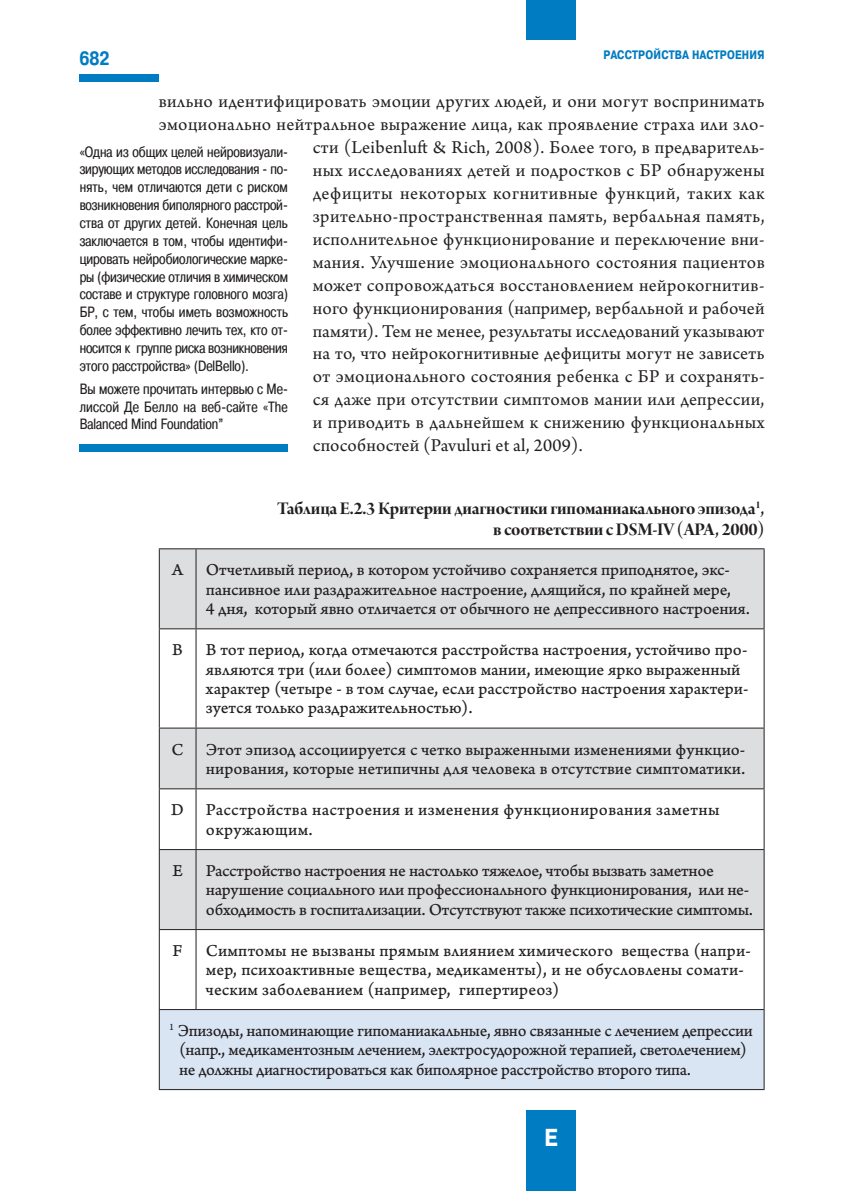
<style>
.page{position:relative;width:844px;height:1191px;background:#fff}
.page>*{position:absolute;margin:0;border:0;box-sizing:border-box;transform-origin:0 0}
.t1{font:700 24.5px "Pragmatica Cond C";color:#fff}
.t2{font:700 19.25px "Pragmatica Cond C";color:#007cc2}
.Main{font:19.07px "Arno Pro";letter-spacing:.015em;color:#231f20}
.Tab_Head{font:19.07px/21px "Arno Pro Bold Display";letter-spacing:-.01em;color:#231f20;text-align:right}
.Main-2{font:19.07px "Arno Pro";letter-spacing:.035em;color:#231f20}
.Tab-1{font:17.5px/19.2px "Arno Pro Caption";letter-spacing:-.01em;color:#231f20}
.Tab-1-2{font:17.5px/19.2px "Arno Pro Caption";letter-spacing:.01em;color:#231f20}
.Tab-1-3{font:17.5px/19.2px "Arno Pro Caption";letter-spacing:.02em;color:#231f20}
.Citata{font:14.88px/17.8px "Pragmatica Cond C";color:#231f20;text-align:justify}
.t3{font:700 12.25px "Pragmatica Cond C";letter-spacing:.02em;color:#007cc2}
</style>
<div class="page">
<div style="left:79px;top:74px;width:80px;height:8px;background:#007cc2"></div>
<div style="left:526px;top:0;width:49px;height:40px;background:#007cc2"></div>
<div style="left:526px;top:1110px;width:49px;height:81px;background:#007cc2"></div>
<div style="left:160px;top:549px;width:603px;height:79px;background:#dddee0"></div>
<svg style="left:160px;top:629px;width:603px;height:380px"></svg>
<div style="left:159px;top:1009px;width:605px;height:80px;background:#dae5f4"></div>
<hr style="left:159px;top:548px;width:37px;height:1px;background:#231f20">
<hr style="left:159px;top:549px;width:1px;height:79px;background:#231f20">
<hr style="left:196px;top:548px;width:568px;height:1px;background:#231f20">
<hr style="left:195px;top:549px;width:1px;height:79px;background:#231f20">
<hr style="left:763px;top:549px;width:1px;height:79px;background:#231f20">
<hr style="left:159px;top:628px;width:37px;height:1px;background:#231f20">
<hr style="left:159px;top:629px;width:1px;height:98px;background:#231f20">
<hr style="left:196px;top:628px;width:568px;height:1px;background:#231f20">
<hr style="left:195px;top:629px;width:1px;height:98px;background:#231f20">
<hr style="left:763px;top:629px;width:1px;height:98px;background:#231f20">
<hr style="left:159px;top:727px;width:37px;height:1px;background:#231f20">
<hr style="left:159px;top:728px;width:1px;height:60px;background:#231f20">
<hr style="left:196px;top:727px;width:568px;height:1px;background:#231f20">
<hr style="left:195px;top:728px;width:1px;height:60px;background:#231f20">
<hr style="left:763px;top:728px;width:1px;height:60px;background:#231f20">
<hr style="left:159px;top:788px;width:37px;height:1px;background:#231f20">
<hr style="left:159px;top:789px;width:1px;height:60px;background:#231f20">
<hr style="left:196px;top:788px;width:568px;height:1px;background:#231f20">
<hr style="left:195px;top:789px;width:1px;height:60px;background:#231f20">
<hr style="left:763px;top:789px;width:1px;height:60px;background:#231f20">
<hr style="left:159px;top:849px;width:37px;height:1px;background:#231f20">
<hr style="left:159px;top:850px;width:1px;height:79px;background:#231f20">
<hr style="left:196px;top:849px;width:568px;height:1px;background:#231f20">
<hr style="left:195px;top:850px;width:1px;height:79px;background:#231f20">
<hr style="left:763px;top:850px;width:1px;height:79px;background:#231f20">
<hr style="left:159px;top:929px;width:37px;height:1px;background:#231f20">
<hr style="left:159px;top:930px;width:1px;height:79px;background:#231f20">
<hr style="left:196px;top:929px;width:568px;height:1px;background:#231f20">
<hr style="left:195px;top:930px;width:1px;height:79px;background:#231f20">
<hr style="left:763px;top:930px;width:1px;height:79px;background:#231f20">
<hr style="left:159px;top:1009px;width:37px;height:1px;background:#231f20">
<hr style="left:159px;top:1010px;width:1px;height:79px;background:#231f20">
<hr style="left:196px;top:1009px;width:568px;height:1px;background:#231f20">
<hr style="left:763px;top:1010px;width:1px;height:79px;background:#231f20">
<hr style="left:159px;top:1089px;width:37px;height:1px;background:#231f20">
<hr style="left:196px;top:1089px;width:568px;height:1px;background:#231f20">
<div style="left:79px;top:444px;width:209px;height:8px;background:#007cc2"></div>
<p class="t2" style="left:79px;top:47px;width:32px">682</p>
<p class="t3" style="left:603px;top:48px;width:162px">РАССТРОЙСТВА НАСТРОЕНИЯ</p>
<p class="Main" style="left:159px;top:91px;width:607px">вильно идентифицировать эмоции других людей, и они могут воспринимать</p>
<p class="Main" style="left:159px;top:113px;width:607px">эмоционально нейтральное выражение лица, как проявление страха или зло-</p>
<p class="Main" style="left:313px;top:136px;width:453px">сти (Leibenluft &amp; Rich, 2008). Более того, в предваритель-</p>
<p class="Main" style="left:313px;top:159px;width:453px">ных исследованиях детей и подростков с БР обнаружены</p>
<p class="Main-2" style="left:313px;top:182px;width:453px">дефициты некоторых когнитивные функций, таких как</p>
<p class="Main" style="left:313px;top:205px;width:453px">зрительно-пространственная память, вербальная память,</p>
<p class="Main" style="left:313px;top:228px;width:453px">исполнительное функционирование и переключение вни-</p>
<p class="Main" style="left:313px;top:251px;width:453px">мания. Улучшение эмоционального состояния пациентов</p>
<p class="Main" style="left:313px;top:274px;width:453px">может сопровождаться восстановлением нейрокогнитив-</p>
<p class="Main" style="left:313px;top:297px;width:453px">ного функционирования (например, вербальной и рабочей</p>
<p class="Main" style="left:313px;top:320px;width:453px">памяти). Тем не менее, результаты исследований указывают</p>
<p class="Main" style="left:313px;top:343px;width:453px">на то, что нейрокогнитивные дефициты могут не зависеть</p>
<p class="Main" style="left:313px;top:366px;width:453px">от эмоционального состояния ребенка с БР и сохранять-</p>
<p class="Main" style="left:313px;top:389px;width:453px">ся даже при отсутствии симптомов мании или депрессии,</p>
<p class="Main" style="left:313px;top:412px;width:453px">и приводить в дальнейшем к снижению функциональных</p>
<p class="Main" style="left:313px;top:434px;width:271px">способностей (Pavuluri et al, 2009).</p>
<p class="Citata" style="left:80px;top:143px;width:210px">«Одна из общих целей нейровизуали&shy;зирующих методов исследования - по&shy;нять, чем отличаются дети с риском возникновения биполярного расстрой&shy;ства от других детей. Конечная цель заключается в том, чтобы идентифи&shy;цировать нейробиологические марке&shy;ры (физические отличия в химическом составе и структуре головного мозга)<br>БР, с тем, чтобы иметь возможность более эффективно лечить тех, кто от&shy;носится к группе риска возникновения этого расстройства» (DelBello).</p>
<p class="Citata" style="left:80px;top:380px;width:210px">Вы можете прочитать интервью с Ме&shy;лиссой Де Белло на веб-сайте «The Balanced Mind Foundation”</p>
<p class="Tab_Head" style="left:277px;top:499px;width:488px">Таблица Е.2.3 Критерии диагностики гипоманиакального эпизода<sup>1</sup>, в соответствии с DSM-IV (APA, 2000)</p>
<p class="Tab-1" style="left:172px;top:561px;width:13px">А</p>
<p class="Tab-1" style="left:206px;top:561px;width:545px">Отчетливый период, в котором устойчиво сохраняется приподнятое, экс&shy;пансивное или раздражительное настроение, длящийся, по крайней мере,<br>4 дня, который явно отличается от обычного не депрессивного настроения.</p>
<p class="Tab-1" style="left:172px;top:641px;width:12px">B</p>
<p class="Tab-1" style="left:206px;top:641px;width:544px">В тот период, когда отмечаются расстройства настроения, устойчиво про&shy;являются три (или более) симптомов мании, имеющие ярко выраженный характер (четыре - в том случае, если расстройство настроения характери&shy;зуется только раздражительностью).</p>
<p class="Tab-1" style="left:171px;top:740px;width:14px">C</p>
<p class="Tab-1" style="left:206px;top:740px;width:541px">Этот эпизод ассоциируется с четко выраженными изменениями функцио&shy;нирования, которые нетипичны для человека в отсутствие симптоматики.</p>
<p class="Tab-1" style="left:171px;top:801px;width:14px">D</p>
<p class="Tab-1-3" style="left:206px;top:801px;width:515px">Расстройства настроения и изменения функционирования заметны окружающим.</p>
<p class="Tab-1" style="left:172px;top:862px;width:12px">E</p>
<p class="Tab-1" style="left:206px;top:862px;width:548px">Расстройство настроения не настолько тяжелое, чтобы вызвать заметное нарушение социального или профессионального функционирования, или не&shy;обходимость в госпитализации. Отсутствуют также психотические симптомы.</p>
<p class="Tab-1" style="left:172px;top:942px;width:12px">F</p>
<p class="Tab-1-2" style="left:206px;top:942px;width:546px">Симптомы не вызваны прямым влиянием химического вещества (напри&shy;мер, психоактивные вещества, медикаменты), и не обусловлены сомати&shy;ческим заболеванием (например, гипертиреоз)</p>
<p class="Tab-1" style="left:179px;top:1022px;width:575px;text-indent:-10px"><sup>1</sup> Эпизоды, напоминающие гипоманиакальные, явно связанные с лечением депрессии (напр., медикаментозным лечением, электросудорожной терапией, светолечением) не должны диагностироваться как биполярное расстройство второго типа.</p>
<h1 class="t1" style="left:544px;top:1123px;width:15px">E</h1>
</div>
